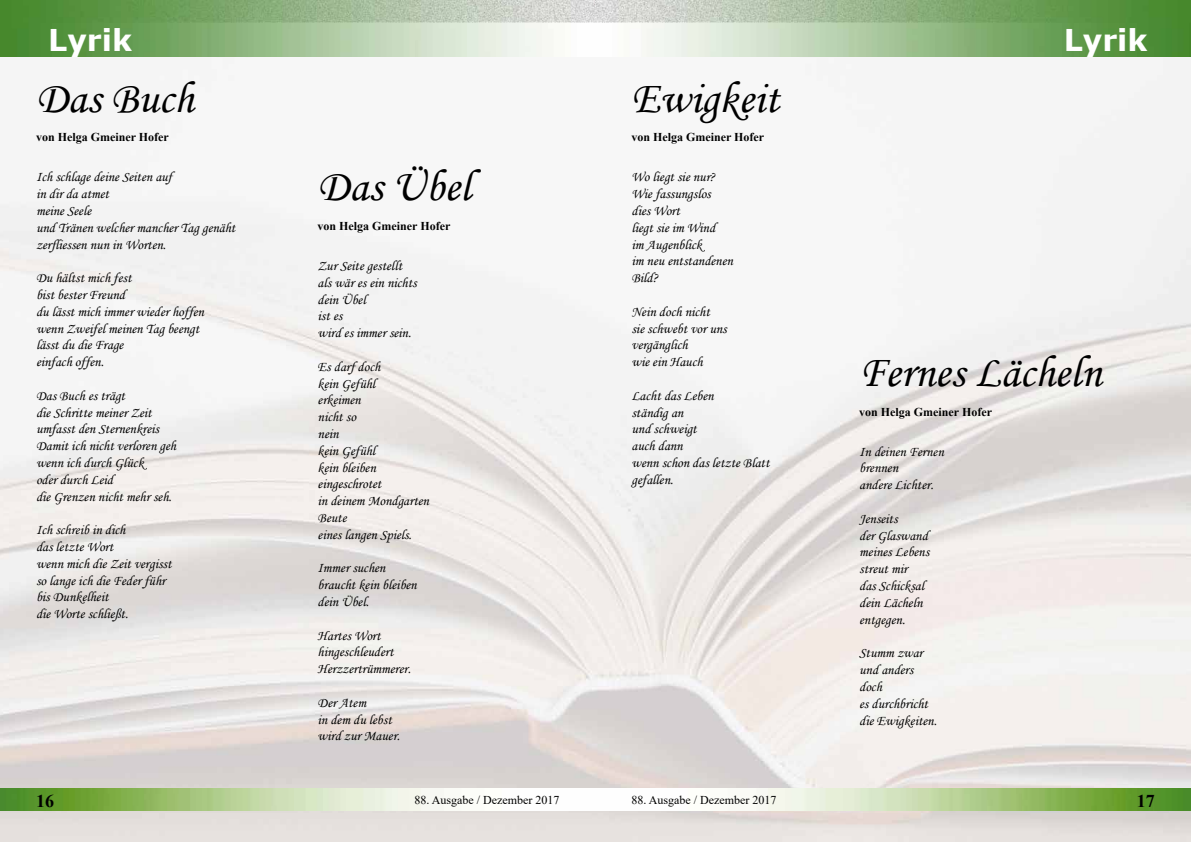
<style>
.page{position:relative;width:1191px;height:842px;background:#fff}
.page>*{position:absolute;margin:0;border:0;box-sizing:border-box;transform-origin:0 0}
.t1{font:45px "Monotype Corsiva";color:#000}
.t2{font:700 30px "Verdana";color:#fff}
.t3{font:700 18px "Times New Roman";color:#000}
.t4{font:14px/16.8px "Monotype Corsiva";color:#000}
.t5{font:700 12px "Times New Roman";color:#000}
.t6{font:12px "Times New Roman";color:#000}
</style>
<div class="page">
<img style="left:0;top:56px;width:1191px;height:786px">
<img style="left:0;top:789px;width:1191px;height:22px">
<img style="left:0;top:0;width:1191px;height:56px">
<h2 class="t2" style="left:48px;top:19px;width:85px">Lyrik</h2>
<h2 class="t2" style="left:1063px;top:19px;width:85px">Lyrik</h2>
<h1 class="t1" style="left:36px;top:71px;width:159px">Das Buch</h1>
<p class="t5" style="left:36px;top:129px;width:134px">von Helga Gmeiner Hofer</p>
<p class="t4" style="left:36px;top:169px;width:201px">Ich schlage deine Seiten auf<br>in dir da atmet<br>meine Seele<br>und Tränen welcher mancher Tag genäht zerfliessen nun in Worten.</p>
<p class="t4" style="left:36px;top:270px;width:169px">Du hältst mich fest<br>bist bester Freund<br>du lässt mich immer wieder hoffen wenn Zweifel meinen Tag beengt lässt du die Frage<br>einfach offen.</p>
<p class="t4" style="left:36px;top:387px;width:142px">Das Buch es trägt<br>die Schritte meiner Zeit umfasst den Sternenkreis<br>Damit ich nicht verloren geh wenn ich durch Glück<br>oder durch Leid<br>die Grenzen nicht mehr seh.</p>
<p class="t4" style="left:36px;top:522px;width:137px">Ich schreib in dich<br>das letzte Wort<br>wenn mich die Zeit vergisst so lange ich die Feder führ bis Dunkelheit<br>die Worte schließt.</p>
<h1 class="t1" style="left:631px;top:71px;width:149px">Ewigkeit</h1>
<p class="t5" style="left:631px;top:129px;width:134px">von Helga Gmeiner Hofer</p>
<p class="t4" style="left:631px;top:169px;width:103px">Wo liegt sie nur?<br>Wie fassungslos dies Wort<br>liegt sie im Wind<br>im Augenblick<br>im neu entstandenen<br>Bild?</p>
<p class="t4" style="left:631px;top:303px;width:97px">Nein doch nicht<br>sie schwebt vor uns vergänglich<br>wie ein Hauch</p>
<p class="t4" style="left:631px;top:387px;width:140px">Lacht das Leben<br>ständig an<br>und schweigt<br>auch dann<br>wenn schon das letzte Blatt gefallen.</p>
<h1 class="t1" style="left:317px;top:159px;width:155px">Das Übel</h1>
<p class="t5" style="left:317px;top:217px;width:134px">von Helga Gmeiner Hofer</p>
<p class="t4" style="left:317px;top:257px;width:101px">Zur Seite gestellt als wär es ein nichts dein Übel<br>ist es<br>wird es immer sein.</p>
<p class="t4" style="left:317px;top:358px;width:113px">Es darf doch<br>kein Gefühl<br>erkeimen<br>nicht so<br>nein<br>kein Gefühl<br>kein bleiben eingeschrotet<br>in deinem Mondgarten<br>Beute<br>eines langen Spiels.</p>
<p class="t4" style="left:317px;top:560px;width:101px">Immer suchen braucht kein bleiben dein Übel.</p>
<p class="t4" style="left:317px;top:627px;width:95px">Hartes Wort hingeschleudert<br>Herzzertrümmerer.</p>
<p class="t4" style="left:317px;top:694px;width:84px">Der Atem<br>in dem du lebst wird zur Mauer.</p>
<h1 class="t1" style="left:859px;top:345px;width:244px">Fernes Lächeln</h1>
<p class="t5" style="left:859px;top:403px;width:134px">von Helga Gmeiner Hofer</p>
<p class="t4" style="left:859px;top:443px;width:86px">In deinen Fernen brennen<br>andere Lichter.</p>
<p class="t4" style="left:859px;top:510px;width:72px">Jenseits<br>der Glaswand meines Lebens streut mir<br>das Schicksal dein Lächeln entgegen.</p>
<p class="t4" style="left:859px;top:645px;width:79px">Stumm zwar und anders doch<br>es durchbricht die Ewigkeiten.</p>
<p class="t3" style="left:36px;top:787px;width:19px">16</p>
<p class="t6" style="left:414px;top:791px;width:146px">88. Ausgabe / Dezember 2017</p>
<p class="t6" style="left:631px;top:791px;width:146px">88. Ausgabe / Dezember 2017</p>
<p class="t3" style="left:1137px;top:788px;width:19px">17</p>
</div>
